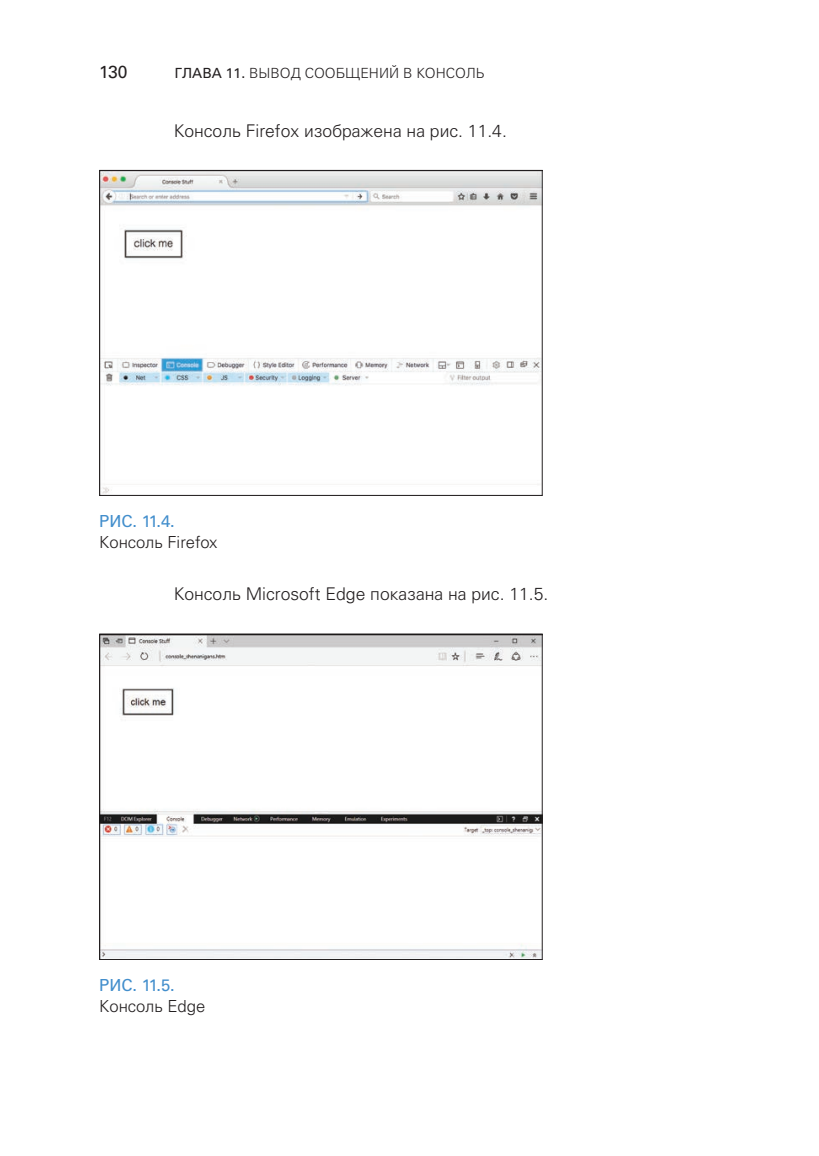
<style>
.page{position:relative;width:819px;height:1156px;background:#fff}
.page>*{position:absolute;margin:0;border:0;box-sizing:border-box;transform-origin:0 0}
.t1{font:300 17.5px "Univers LTCYR 45";color:#231f20}
.t2{font:17.5px "Univers LTCYR 55 Roman";color:#231f20}
.pic_nazv{font:300 16.62px/21px "Univers LTCYR 45";color:#231f20}
.t3{font:300 14px "Univers LTCYR 45";color:#231f20}
.t4{font:14px "Univers LTCYR 55 Roman";color:#231f20}
.s1{font-family:"Univers LTCYR 45";font-weight:300}
.s2{font-family:"Univers LTCYR 55 Roman";font-weight:400;color:#428ecc}
</style>
<div class="page">
<img style="left:101px;top:172px;width:439px;height:322px">
<div style="left:99px;top:170px;width:443px;height:326px;border:1px solid #231f20"></div>
<img style="left:101px;top:635px;width:439px;height:323px">
<div style="left:99px;top:633px;width:443px;height:327px;border:1px solid #231f20"></div>
<p class="t2" style="left:99px;top:60px;width:30px">130</p>
<p class="t4" style="left:175px;top:64px;width:95px">ГЛАВА 11. <span class="s1">Вывод</span></p>
<p class="t3" style="left:304px;top:64px;width:11px">сооб</p>
<p class="t3" style="left:345px;top:64px;width:26px">щений</p>
<p class="t3" style="left:403px;top:64px;width:24px">в консол</p>
<p class="t3" style="left:476px;top:64px;width:10px">ь</p>
<p class="t1" style="left:174px;top:119px;width:334px">Консоль Firefox изображена на рис. 11.4.</p>
<p class="pic_nazv" style="left:99px;top:510px;width:120px"><span class="s2">РИС. 11.4.<br></span>Консоль Firefox</p>
<p class="t1" style="left:174px;top:583px;width:376px">Консоль Microsoft Edge показана на рис. 11.5.</p>
<p class="pic_nazv" style="left:99px;top:974px;width:107px"><span class="s2">РИС. 11.5.<br></span>Консоль Edge</p>
</div>
